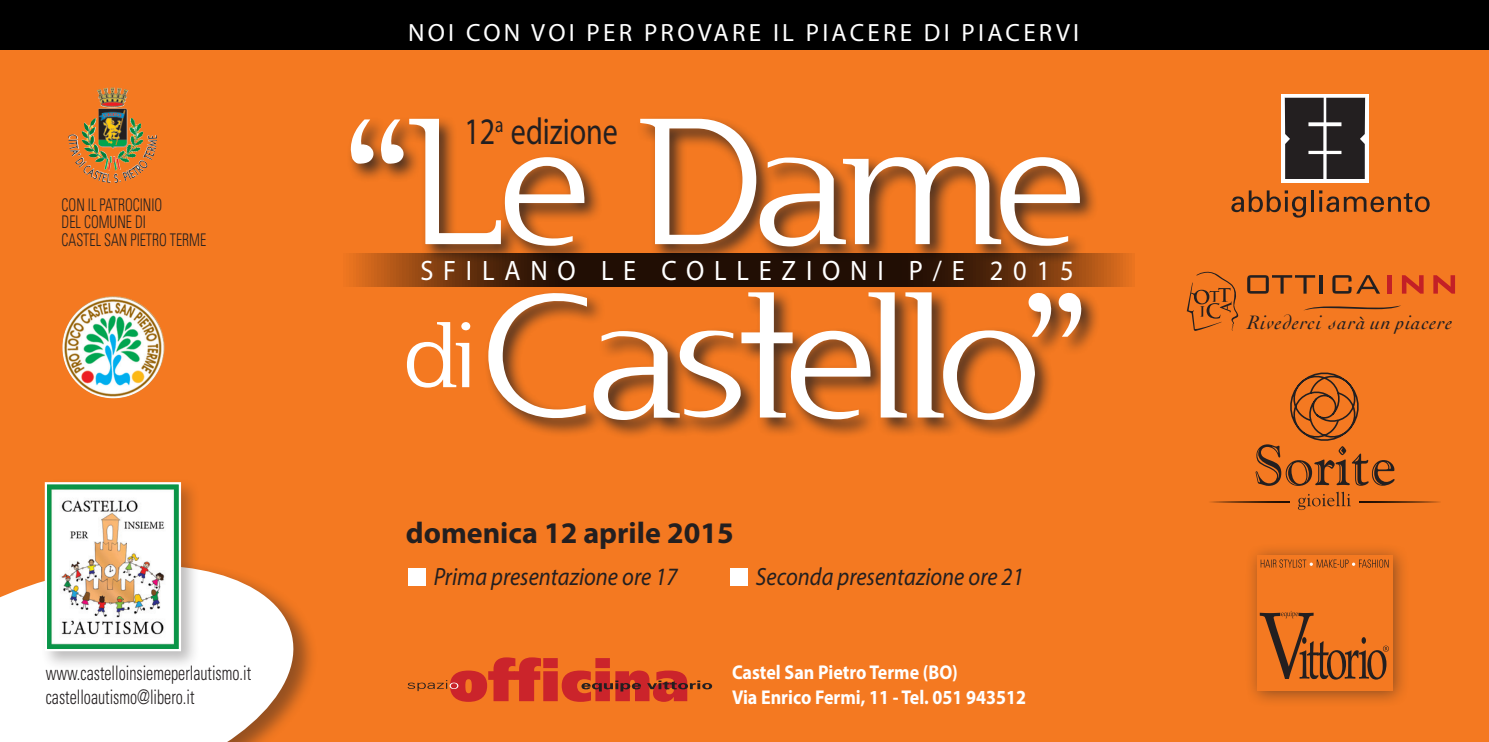
<style>
.page{position:relative;width:1489px;height:742px;background:#fff}
.page>*{position:absolute;margin:0;border:0;box-sizing:border-box;transform-origin:0 0}
.t1{font:166.75px/173.5px "Usenet";letter-spacing:-.035em;color:#fff;text-align:right;scale:1.13 1}
.t2{font:86.75px "Usenet";color:#fff;scale:1.13 1}
.t3{font:37.5px "Myriad Pro";color:#231f20;scale:.8 1}
.t4{font:700 30px "Myriad Pro";color:#231f20}
.t5{font:28px "Myriad Pro";letter-spacing:.37em;color:#fff;scale:.94 1}
.t6{font:italic 25px "Myriad Pro";color:#231f20;scale:.9 1}
.t7{font:25px "Myriad Pro";letter-spacing:.13em;color:#fff}
.t8{font:italic 20.25px "Cochin";letter-spacing:.045em;color:#231f20}
.t9{font:300 condensed 20px/24px "Univers";color:#231f20;scale:.8 1}
.t10{font:700 20px/24px "Myriad Pro";color:#fff;scale:.9 1}
.t11{font:300 condensed 17.5px/17.5px "Univers";color:#231f20;scale:.8 1}
</style>
<div class="page">
<div style="left:0;top:49px;width:1488px;height:693px;background:#f47921"></div>
<div style="left:0;top:559px;width:319px;height:183px;background:#231f20;opacity:.45"></div>
<svg style="left:0;top:559px;width:305px;height:183px;background:#f7dfce"></svg>
<div style="left:0;top:0;width:1488px;height:49px;background:#000"></div>
<img style="left:97px;top:88px;width:37px;height:61px">
<img style="left:62px;top:296px;width:102px;height:102px;border-radius:51px">
<div style="left:1244px;top:542px;width:166px;height:166px;background:#231f20;opacity:.5"></div>
<div style="left:1256px;top:555px;width:136px;height:135px;background:#f47921"></div>
<svg style="left:1259px;top:611px;width:129px;height:68px"></svg>
<svg style="left:1260px;top:559px;width:128px;height:8px"></svg>
<div style="left:408px;top:568px;width:18px;height:18px;background:#fff"></div>
<div style="left:730px;top:568px;width:18px;height:18px;background:#fff"></div>
<svg style="left:702px;top:683px;width:10px;height:6px"></svg>
<svg style="left:407px;top:657px;width:302px;height:45px"></svg>
<svg style="left:1186px;top:271px;width:53px;height:60px"></svg>
<div style="left:1387px;top:275px;width:5px;height:19px;background:#c32026"></div>
<svg style="left:1402px;top:275px;width:21px;height:19px"></svg>
<svg style="left:1433px;top:275px;width:21px;height:19px"></svg>
<svg style="left:1247px;top:275px;width:68px;height:19px"></svg>
<hr style="left:1319px;top:275px;width:3px;height:19px;background:#231f20">
<svg style="left:1332px;top:275px;width:48px;height:19px"></svg>
<svg style="left:1304px;top:305px;width:97px;height:5px"></svg>
<svg style="left:1231px;top:190px;width:75px;height:28px"></svg>
<hr style="left:1311px;top:190px;width:2px;height:22px;background:#231f20">
<svg style="left:1319px;top:190px;width:110px;height:22px"></svg>
<div style="left:1281px;top:94px;width:87px;height:89px;background:#fff"></div>
<svg style="left:1284px;top:97px;width:81px;height:82px;background:#393536"></svg>
<div style="left:41px;top:478px;width:159px;height:193px;background:#231f20;opacity:.3"></div>
<img style="left:48px;top:485px;width:130px;height:163px">
<div style="left:45px;top:482px;width:136px;height:169px;border:2px solid #fff"></div>
<div style="left:346px;top:115px;width:753px;height:151px;background:#231f20;opacity:.8"></div>
<div style="left:483px;top:289px;width:618px;height:151px;background:#231f20;opacity:.8"></div>
<svg style="left:346px;top:253px;width:786px;height:34px;background:#4e250a"></svg>
<svg style="left:1255px;top:372px;width:139px;height:138px"></svg>
<img style="left:1210px;top:501px;width:79px;height:1px">
<img style="left:1359px;top:501px;width:81px;height:1px">
<p class="t11" style="left:62px;top:196px;width:182px">CON IL PATROCINIO<br>DEL COMUNE DI<br>CASTEL SAN PIETRO TERME</p>
<p class="t9" style="left:46px;top:661px;width:258px">www.castelloinsiemeperlautismo.it castelloautismo@libero.it</p>
<p class="t7" style="left:408px;top:17px;width:672px">NOI CON VOI PER PROVARE IL PIACERE DI PIACERVI</p>
<h3 class="t3" style="left:464px;top:108px;width:194px">12<sup>a</sup> edizione</h3>
<h1 class="t1" style="left:348px;top:94px;width:654px">“Le Dame<br>Castello”</h1>
<h3 class="t5" style="left:420px;top:253px;width:696px">SFILANO LE COLLEZIONI P/E 2015</h3>
<h2 class="t2" style="left:404px;top:300px;width:63px">di</h2>
<h3 class="t4" style="left:406px;top:513px;width:329px">domenica 12 aprile 2015</h3>
<p class="t6" style="left:434px;top:561px;width:272px">Prima presentazione ore 17</p>
<p class="t6" style="left:756px;top:561px;width:299px">Seconda presentazione ore 21</p>
<p class="t10" style="left:732px;top:660px;width:328px">Castel San Pietro Terme (BO)<br>Via Enrico Fermi, 11 - Tel. 051 943512</p>
<p class="t8" style="left:1246px;top:311px;width:207px">Rivederci sarà un piacere</p>
</div>
